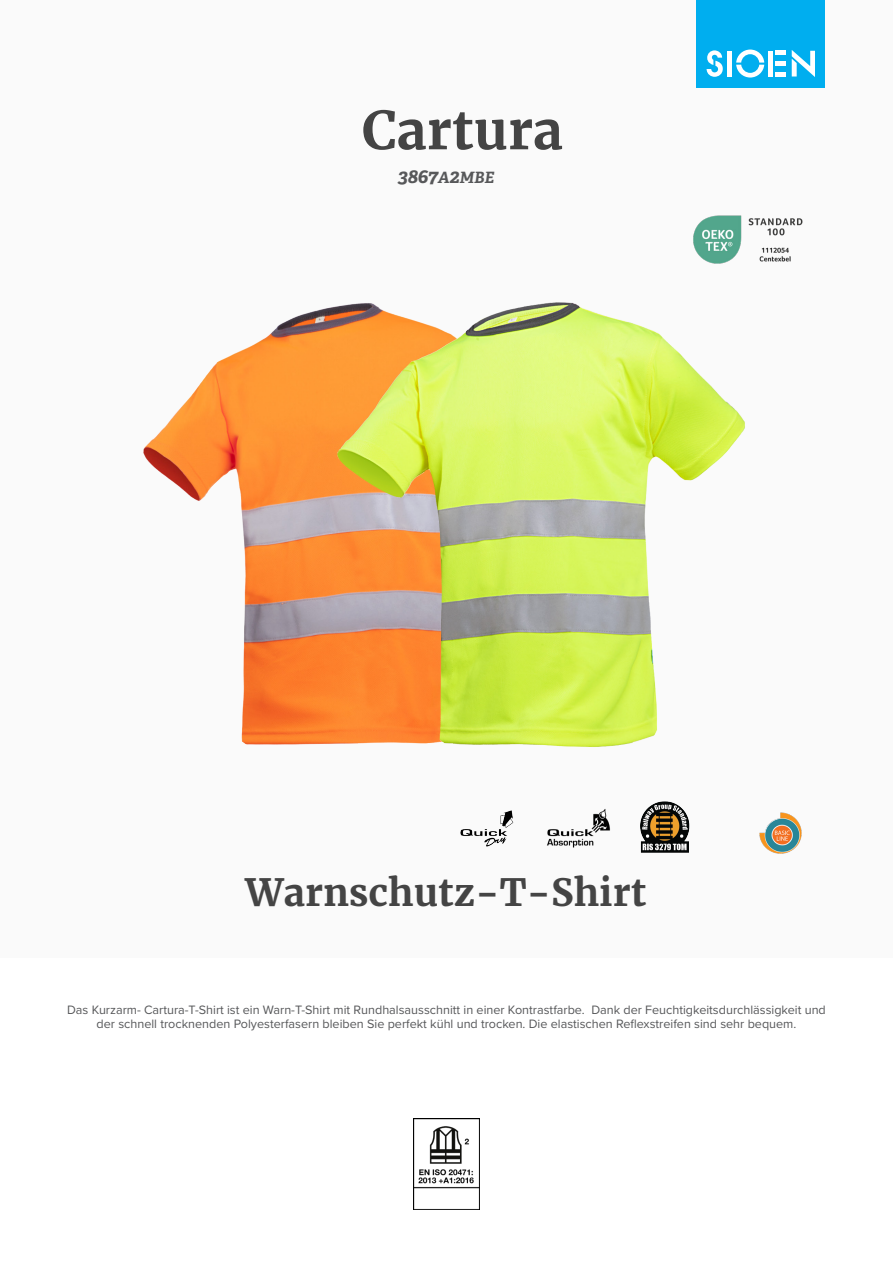
<style>
.page{position:relative;width:893px;height:1263px;background:#fff}
.page>*{position:absolute;margin:0;border:0;box-sizing:border-box;transform-origin:0 0}
.product_name{font:700 52.5px "Merriweather";color:#444}
.product_h2{font:700 37.5px "Merriweather";color:#444}
.product_ref{font:italic 700 19.5px "Adelle";color:#57585a}
.product_description{font:12.6px/13.6px "Proxima Nova";color:#57585a;text-align:center}
.s1{font-size:15.6px}
</style>
<div class="page">
<div style="left:0;top:0;width:893px;height:957px;background:#fafafa"></div>
<div style="left:697px;top:0;width:128px;height:88px;background:#00aeef"></div>
<svg style="left:707px;top:50px;width:16px;height:27px"></svg>
<svg style="left:736px;top:50px;width:28px;height:28px"></svg>
<div style="left:727px;top:51px;width:5px;height:26px;background:#fff"></div>
<div style="left:768px;top:51px;width:5px;height:26px;background:#fff"></div>
<div style="left:775px;top:72px;width:11px;height:5px;background:#fff"></div>
<div style="left:775px;top:61px;width:11px;height:5px;background:#fff"></div>
<hr style="left:775px;top:51px;width:11px;height:4px;background:#fff">
<svg style="left:792px;top:50px;width:23px;height:27px"></svg>
<img style="left:783px;top:812px;width:19px;height:42px">
<img style="left:783px;top:218px;width:20px;height:44px">
<img style="left:413px;top:1118px;width:67px;height:92px">
<img style="left:143px;top:316px;width:155px;height:429px">
<img style="left:298px;top:215px;width:485px;height:639px">
<p class="product_name" style="left:362px;top:97px;width:203px">Cartura</p>
<p class="product_ref" style="left:398px;top:164px;width:98px">3867<span class="s1">A</span>2<span class="s1">MBE</span></p>
<p class="product_h2" style="left:246px;top:868px;width:402px">Warnschutz-T-Shirt</p>
<p class="product_description" style="left:67px;top:1002px;width:760px">Das Kurzarm- Cartura-T-Shirt ist ein Warn-T-Shirt mit Rundhalsausschnitt in einer Kontrastfarbe. Dank der Feuchtigkeitsdurchlässigkeit und der schnell trocknenden Polyesterfasern bleiben Sie perfekt kühl und trocken. Die elastischen Reflexstreifen sind sehr bequem.</p>
</div>
